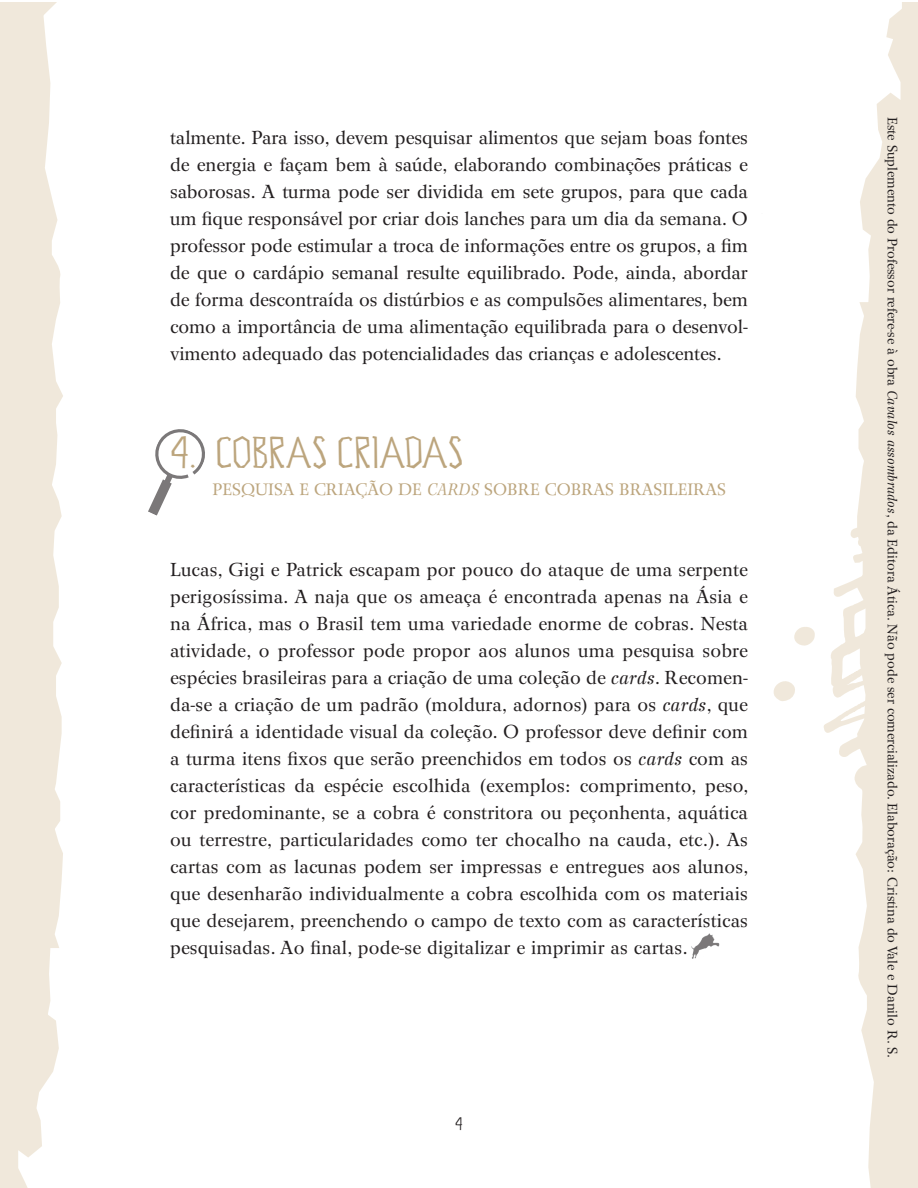
<style>
.page{position:relative;width:918px;height:1188px;background:#fff}
.page>*{position:absolute;margin:0;border:0;box-sizing:border-box;transform-origin:0 0}
.Titulo{font:45px "Bad Cabbage ICG";letter-spacing:-.01em;color:#bca57d}
.texto_corrido{font:18.75px/27px "Wilke";letter-spacing:.005em;color:#231f20;text-align:justify}
.t1{font:18px "Bad Cabbage ICG";color:#231f20}
.subtitulo{font:16.5px "Wilke";color:#bca57d}
.texto_corrido-2{font:13.5px "Wilke";color:#231f20}
.s1{font-style:italic}
</style>
<div class="page">
<svg style="left:774px;top:681px;width:21px;height:20px"></svg>
<svg style="left:794px;top:627px;width:21px;height:19px"></svg>
<svg style="left:823px;top:529px;width:31px;height:228px"></svg>
<svg style="left:854px;top:2px;width:64px;height:1186px"></svg>
<svg style="left:0;top:2px;width:63px;height:1186px;background:#f1eade"></svg>
<svg style="left:148px;top:429px;width:57px;height:87px"></svg>
<img style="left:691px;top:933px;width:29px;height:26px">
<p class="texto_corrido" style="left:170px;top:124px;width:579px">talmente. Para isso, devem pesquisar alimentos que sejam boas fontes de energia e façam bem à saúde, elaborando combinações práticas e saborosas. A turma pode ser dividida em sete grupos, para que cada um fique responsável por criar dois lanches para um dia da semana. O professor pode estimular a troca de informações entre os grupos, a fim de que o cardápio semanal resulte equilibrado. Pode, ainda, abordar de forma descontraída os distúrbios e as compulsões alimentares, bem como a importância de uma alimentação equilibrada para o desenvol&shy;vimento adequado das potencialidades das crianças e adolescentes.</p>
<p class="Titulo" style="left:170px;top:430px;width:295px">4. COBRAS CRIADAS</p>
<p class="subtitulo" style="left:213px;top:479px;width:515px">PESQUISA E CRIAÇÃO DE <span class="s1">CARDS</span> SOBRE COBRAS BRASILEIRAS</p>
<p class="texto_corrido" style="left:170px;top:556px;width:580px">Lucas, Gigi e Patrick escapam por pouco do ataque de uma serpente perigosíssima. A naja que os ameaça é encontrada apenas na Ásia e na África, mas o Brasil tem uma variedade enorme de cobras. Nesta atividade, o professor pode propor aos alunos uma pesquisa sobre espécies brasileiras para a criação de uma coleção de <span class="s1">cards</span>. Recomen&shy;da-se a criação de um padrão (moldura, adornos) para os <span class="s1">cards</span>, que definirá a identidade visual da coleção. O professor deve definir com a turma itens fixos que serão preenchidos em todos os <span class="s1">cards</span> com as características da espécie escolhida (exemplos: comprimento, peso, cor predominante, se a cobra é constritora ou peçonhenta, aquática ou terrestre, particularidades como ter chocalho na cauda, etc.). As cartas com as lacunas podem ser impressas e entregues aos alunos, que desenharão individualmente a cobra escolhida com os materiais que desejarem, preenchendo o campo de texto com as características pesquisadas. Ao final, pode-se digitalizar e imprimir as cartas.</p>
<p class="t1" style="left:455px;top:1115px;width:9px">4</p>
<p class="texto_corrido-2" style="left:900px;top:117px;width:943px;rotate:90deg">Este Suplemento do Professor refere-se à obra <span class="s1">Cavalos assombrados</span>, da Editora Ática. Não pode ser comercializado. Elaboração: Cristina do Vale e Danilo R. S.</p>
</div>
